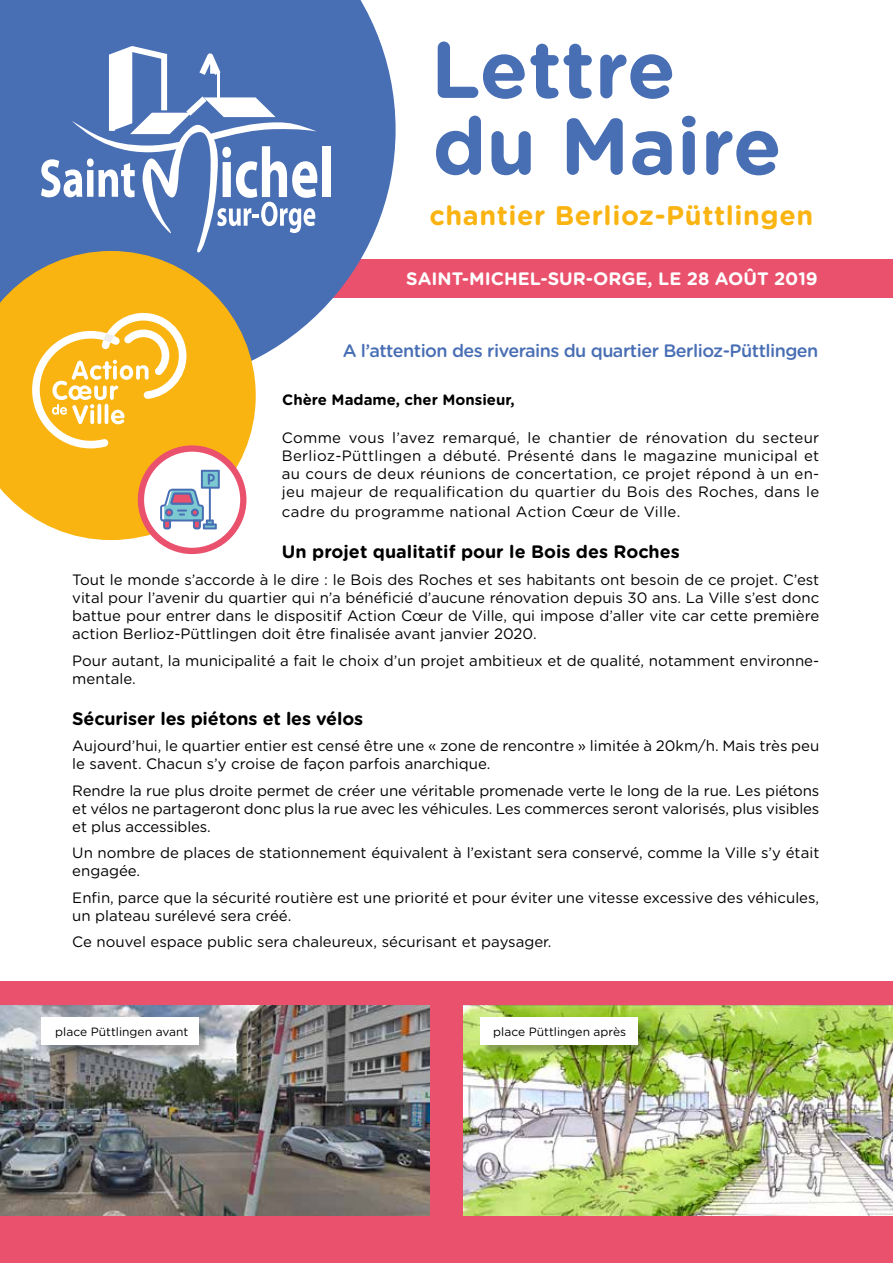
<style>
.page{position:relative;width:893px;height:1263px;background:#fff}
.page>*{position:absolute;margin:0;border:0;box-sizing:border-box;transform-origin:0 0}
.t1{font:700 79.8px/76.5px "Gotham Rounded";color:#486eb4}
.t2{font:700 27px "Gotham Rounded";letter-spacing:.02em;color:#fab412}
.t3{font:700 18px "Gotham Rounded";letter-spacing:-.005em;color:#000}
.t4{font:500 18px "Gotham Rounded";letter-spacing:-.03em;color:#486eb4}
.t5{font:700 18px "Gotham Rounded";color:#fff}
.t6{font:15px/18px "Gotham Rounded";color:#000}
.t7{font:15px "Gotham Rounded";letter-spacing:.02em;color:#000}
.t8{font:700 15px "Gotham Rounded";color:#000}
.t9{font:12px "Gotham Rounded";color:#000}
</style>
<div class="page">
<div style="left:0;top:981px;width:893px;height:282px;background:#ea516d"></div>
<div style="left:315px;top:259px;width:578px;height:38px;background:#ea516d"></div>
<svg style="left:0;top:0;width:396px;height:359px;fill:#486eb4"></svg>
<svg style="left:0;top:251px;width:256px;height:289px;background:#e3af39"></svg>
<svg style="left:32px;top:313px;width:154px;height:135px"></svg>
<div style="left:322px;top:146px;width:9px;height:51px;background:#fff"></div>
<svg style="left:41px;top:46px;width:276px;height:208px"></svg>
<img style="left:0;top:1006px;width:429px;height:209px">
<img style="left:463px;top:1006px;width:430px;height:209px">
<svg style="left:141px;top:448px;width:102px;height:103px"></svg>
<div style="left:138px;top:445px;width:108px;height:109px;border:6px solid #ea516d;border-radius:50%"></div>
<svg style="left:160px;top:470px;width:60px;height:59px"></svg>
<div style="left:43px;top:1019px;width:167px;height:36px;background:#000;opacity:.3"></div>
<div style="left:41px;top:1017px;width:158px;height:28px;background:#fff"></div>
<div style="left:482px;top:1019px;width:167px;height:36px;background:#000;opacity:.3"></div>
<div style="left:480px;top:1017px;width:158px;height:28px;background:#fff"></div>
<h1 class="t1" style="left:431px;top:28px;width:352px">Lettre du Maire</h1>
<h2 class="t2" style="left:429px;top:196px;width:385px">chantier Berlioz-Püttlingen</h2>
<p class="t5" style="left:406px;top:266px;width:413px">SAINT-MICHEL-SUR-ORGE, LE 28 AOÛT 2019</p>
<p class="t4" style="left:343px;top:337px;width:477px">A l’attention des riverains du quartier Berlioz-Püttlingen</p>
<p class="t8" style="left:282px;top:389px;width:234px">Chère Madame, cher Monsieur,</p>
<p class="t6" style="left:282px;top:428px;width:539px;text-align:justify">Comme vous l’avez remarqué, le chantier de rénovation du secteur Berlioz-Püttlingen a débuté. Présenté dans le magazine municipal et au cours de deux réunions de concertation, ce projet répond à un en&shy;jeu majeur de requalification du quartier du Bois des Roches, dans le</p>
<p class="t7" style="left:282px;top:501px;width:400px">cadre du programme national Action Cœur de Ville.</p>
<p class="t3" style="left:282px;top:539px;width:399px">Un projet qualitatif pour le Bois des Roches</p>
<p class="t6" style="left:72px;top:570px;width:749px;text-align:justify">Tout le monde s’accorde à le dire : le Bois des Roches et ses habitants ont besoin de ce projet. C’est vital pour l’avenir du quartier qui n’a bénéficié d’aucune rénovation depuis 30 ans. La Ville s’est donc battue pour entrer dans le dispositif Action Cœur de Ville, qui impose d’aller vite car cette première action Berlioz-Püttlingen doit être finalisée avant janvier 2020.</p>
<p class="t6" style="left:72px;top:650px;width:748px">Pour autant, la municipalité a fait le choix d’un projet ambitieux et de qualité, notamment environne&shy;mentale.</p>
<p class="t3" style="left:72px;top:705px;width:292px">Sécuriser les piétons et les vélos</p>
<p class="t6" style="left:72px;top:736px;width:749px">Aujourd’hui, le quartier entier est censé être une « zone de rencontre » limitée à 20km/h. Mais très peu le savent. Chacun s’y croise de façon parfois anarchique.</p>
<p class="t6" style="left:72px;top:781px;width:749px;text-align:justify">Rendre la rue plus droite permet de créer une véritable promenade verte le long de la rue. Les piétons et vélos ne partageront donc plus la rue avec les véhicules. Les commerces seront valorisés, plus visibles et plus accessibles.</p>
<p class="t6" style="left:72px;top:843px;width:749px">Un nombre de places de stationnement équivalent à l’existant sera conservé, comme la Ville s’y était engagée.</p>
<p class="t6" style="left:72px;top:888px;width:748px">Enfin, parce que la sécurité routière est une priorité et pour éviter une vitesse excessive des véhicules, un plateau surélevé sera créé.</p>
<p class="t6" style="left:72px;top:932px;width:481px">Ce nouvel espace public sera chaleureux, sécurisant et paysager.</p>
<p class="t9" style="left:55px;top:1023px;width:135px">place Püttlingen avant</p>
<p class="t9" style="left:493px;top:1023px;width:134px">place Püttlingen après</p>
</div>
